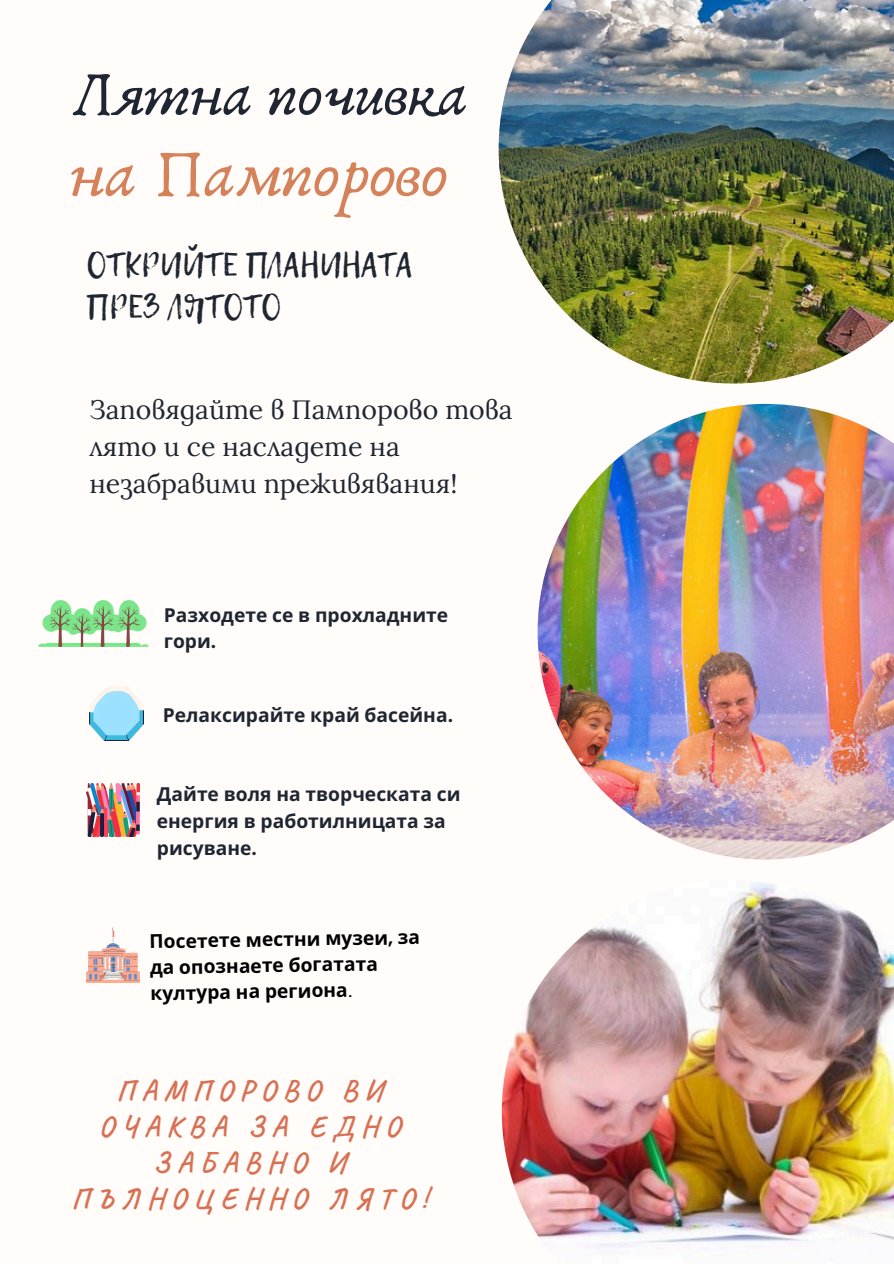
<style>
.page{position:relative;width:894px;height:1264px;background:#fff}
.page>*{position:absolute;margin:0;border:0;box-sizing:border-box;transform-origin:0 0}
.t1{font:68.85px "Anaktoria";color:#d5825a}
.t2{font:64.5px "Anaktoria";color:#1f2631}
.t3{font:30.45px/41.7px "Lemon Tuesday";color:#1f2631}
.t4{font:700 29.1px/36px "Caveat";letter-spacing:.255em;color:#d87154;text-align:center}
.t5{font:26.7px/37.2px "Lora";color:#1f2631}
.t6{font:700 19.2px/26.7px "Noto Sans";color:#1f2631}
.t7{font:700 19.2px/26px "Noto Sans";color:#000}
.s1{font-family:"Glacial Indifference"}
.s2{font-family:"Glacial Indifference";font-weight:400}
</style>
<div class="page">
<div style="left:0;top:0;width:893px;height:1263px;background:#fffcfa"></div>
<img style="left:498px;top:0;width:395px;height:383px">
<img style="left:537px;top:404px;width:356px;height:455px">
<img style="left:501px;top:881px;width:392px;height:368px">
<img style="left:86px;top:783px;width:53px;height:53px">
<img style="left:89px;top:687px;width:54px;height:54px">
<img style="left:39px;top:600px;width:110px;height:46px">
<img style="left:86px;top:927px;width:53px;height:55px">
<h5 class="t2" style="left:71px;top:55px;width:399px">Лятна почивка</h5>
<p class="t1" style="left:70px;top:132px;width:379px">на Пампорово</p>
<p class="t3" style="left:86px;top:243px;width:327px">ОТКРИЙТЕ ПЛАНИНАТА<br>ПРЕЗ ЛЯТОТО</p>
<p class="t5" style="left:89px;top:390px;width:424px">Заповядайте в Пампорово това лято и се насладете на незабравими преживявания!</p>
<h5 class="t6" style="left:164px;top:600px;width:286px">Разходете се в прохладните гори<span class="s1">.</span></h5>
<h2 class="t6" style="left:163px;top:701px;width:291px">Релаксирайте край басейна<span class="s1">.</span></h2>
<p class="t6" style="left:157px;top:780px;width:305px">Дайте воля на творческата си енергия в работилницата за рисуване<span class="s1">.</span></p>
<p class="t7" style="left:149px;top:928px;width:272px;rotate:-1deg">Посетете местни музеи<span class="s1">,</span> за да опознаете богатата култура на региона<span class="s2">.</span></p>
<h3 class="t4" style="left:71px;top:1072px;width:357px">ПАМПОРОВО ВИ<br>ОЧАКВА ЗА ЕДНО<br>ЗАБАВНО И<br>ПЪЛНОЦЕННО ЛЯТО!</h3>
</div>
